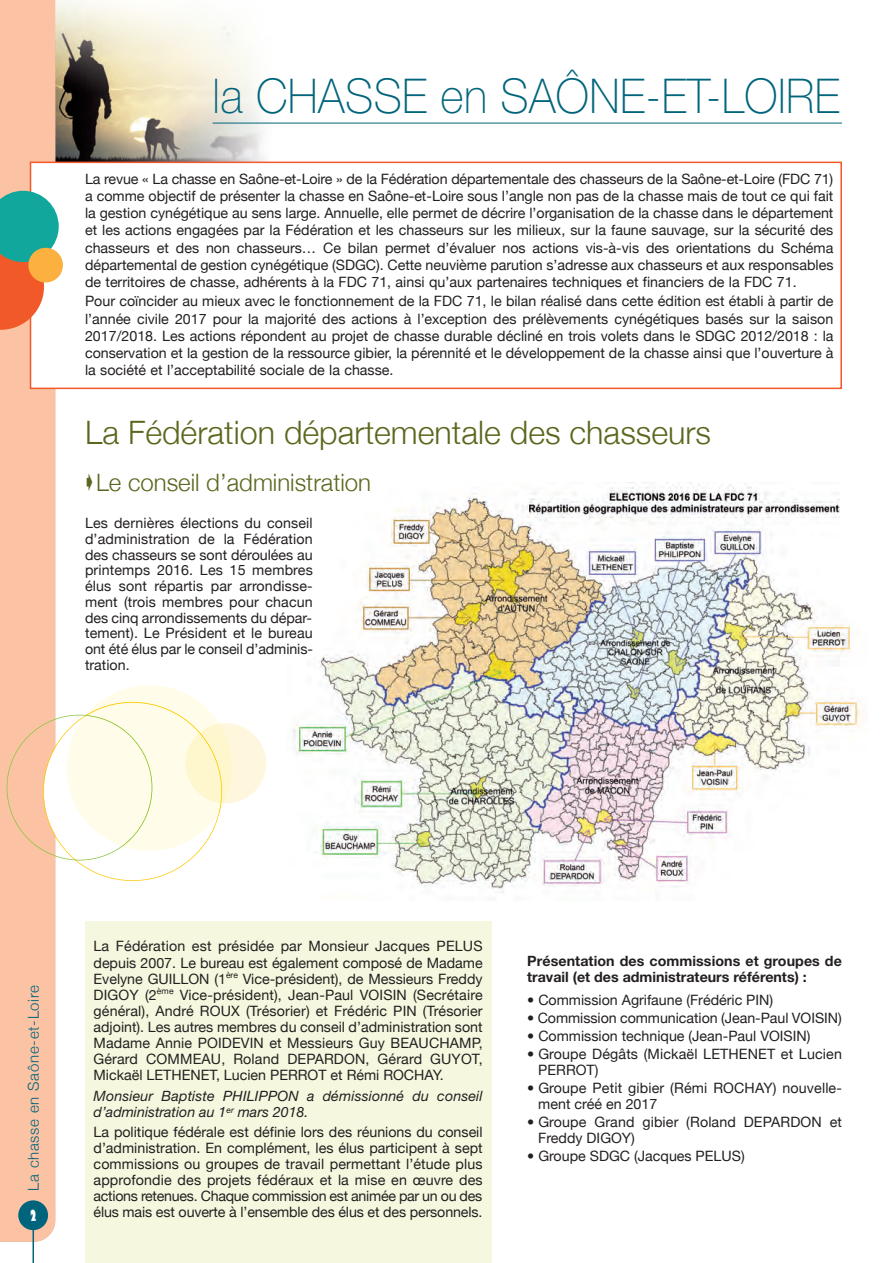
<style>
.page{position:relative;width:893px;height:1263px;background:#fff}
.page>*{position:absolute;margin:0;border:0;box-sizing:border-box;transform-origin:0 0}
.t1{font:100 48px "Helvetica Neue";letter-spacing:.01em;color:#00657c;scale:.93 1}
.t2{font:300 32.25px "Helvetica Neue";color:#5b671e}
.t3{font:300 24px "Helvetica Neue";color:#5b671e}
.t4{font:300 15px "Helvetica Neue";letter-spacing:.05em;color:#00657c}
.t5{font:14.25px/16px "Helvetica Neue";color:#231f20;text-align:justify}
.t6{font:italic 14.25px/16px "Helvetica Neue";letter-spacing:.01em;color:#231f20}
.t7{font:700 14.25px/16px "Helvetica Neue";color:#231f20}
</style>
<div class="page">
<img style="left:292px;top:482px;width:570px;height:411px">
<img style="left:55px;top:0;width:216px;height:162px">
<div style="left:0;top:0;width:55px;height:1242px;background:#fbc2a3"></div>
<div style="left:18px;top:1200px;width:30px;height:30px;background:#00657c;border-radius:50%"></div>
<div style="left:31px;top:163px;width:809px;height:225px;background:#fff"></div>
<div style="left:30px;top:162px;width:812px;height:227px;border:2px solid #f15929"></div>
<hr style="left:33px;top:1225px;width:1px;height:38px;background:#00657c">
<hr style="left:213px;top:123px;width:629px;height:1px;background:#00657c">
<svg style="left:0;top:191px;width:59px;height:139px"></svg>
<div style="left:28px;top:248px;width:35px;height:34px;background:#fbb03f;border-radius:50%"></div>
<div style="left:85px;top:921px;width:406px;height:342px;background:#f5f8df"></div>
<div style="left:44px;top:703px;width:177px;height:177px;background:#fff;border-radius:50%"></div>
<svg style="left:67px;top:685px;width:199px;height:166px"></svg>
<h1 class="t1" style="left:213px;top:79px;width:676px">la CHASSE en SAÔNE-ET-LOIRE</h1>
<p class="t5" style="left:85px;top:170px;width:750px;line-height:17.2px">La revue « La chasse en Saône-et-Loire » de la Fédération départementale des chasseurs de la Saône-et-Loire (FDC 71) a comme objectif de présenter la chasse en Saône-et-Loire sous l’angle non pas de la chasse mais de tout ce qui fait la gestion cynégétique au sens large. Annuelle, elle permet de décrire l’organisation de la chasse dans le département et les actions engagées par la Fédération et les chasseurs sur les milieux, sur la faune sauvage, sur la sécurité des chasseurs et des non chasseurs… Ce bilan permet d’évaluer nos actions vis-à-vis des orientations du Schéma départemental de gestion cynégétique (SDGC). Cette neuvième parution s’adresse aux chasseurs et aux responsables de territoires de chasse, adhérents à la FDC 71, ainsi qu’aux partenaires techniques et financiers de la FDC 71.</p>
<p class="t5" style="left:85px;top:293px;width:750px;line-height:17.2px">Pour coïncider au mieux avec le fonctionnement de la FDC 71, le bilan réalisé dans cette édition est établi à partir de l’année civile 2017 pour la majorité des actions à l’exception des prélèvements cynégétiques basés sur la saison 2017/2018. Les actions répondent au projet de chasse durable décliné en trois volets dans le SDGC 2012/2018 : la conservation et la gestion de la ressource gibier, la pérennité et le développement de la chasse ainsi que l’ouverture à la société et l’acceptabilité sociale de la chasse.</p>
<h2 class="t2" style="left:85px;top:412px;width:628px">La Fédération départementale des chasseurs</h2>
<h3 class="t3" style="left:96px;top:468px;width:277px">Le conseil d’administration</h3>
<p class="t5" style="left:85px;top:515px;width:229px">Les dernières élections du conseil d’administration de la Fédération des chasseurs se sont déroulées au printemps 2016. Les 15 membres élus sont répartis par arrondisse&shy;ment (trois membres pour chacun des cinq arrondissements du dépar&shy;tement). Le Président et le bureau ont été élus par le conseil d’adminis&shy;tration.</p>
<p class="t4" style="left:24px;top:1191px;width:207px;rotate:-90deg">La chasse en Saône-et-Loire</p>
<p class="t5" style="left:94px;top:938px;width:391px">La Fédération est présidée par Monsieur Jacques PELUS depuis 2007. Le bureau est également composé de Madame Evelyne GUILLON (1<sup>ère</sup> Vice-président), de Messieurs Freddy DIGOY (2<sup>ème</sup> Vice-président), Jean-Paul VOISIN (Secrétaire général), André ROUX (Trésorier) et Frédéric PIN (Trésorier adjoint). Les autres membres du conseil d’administration sont Madame Annie POIDEVIN et Messieurs Guy BEAUCHAMP, Gérard COMMEAU, Roland DEPARDON, Gérard GUYOT, Mickaël LETHENET, Lucien PERROT et Rémi ROCHAY.</p>
<p class="t6" style="left:94px;top:1089px;width:391px">Monsieur Baptiste PHILIPPON a démissionné du conseil d’administration au 1<sup>er</sup> mars 2018.</p>
<p class="t5" style="left:94px;top:1124px;width:391px">La politique fédérale est définie lors des réunions du conseil d’administration. En complément, les élus participent à sept commissions ou groupes de travail permettant l’étude plus approfondie des projets fédéraux et la mise en œuvre des actions retenues. Chaque commission est animée par un ou des élus mais est ouverte à l’ensemble des élus et des personnels.</p>
<p class="t7" style="left:527px;top:954px;width:316px">Présentation des commissions et groupes de travail (et des administrateurs référents) :</p>
<p class="t5" style="left:527px;top:991px;width:247px">• Commission Agrifaune (Frédéric PIN)</p>
<p class="t5" style="left:527px;top:1009px;width:316px">• Commission communication (Jean-Paul VOISIN)</p>
<p class="t5" style="left:527px;top:1027px;width:285px">• Commission technique (Jean-Paul VOISIN)</p>
<p class="t5" style="left:538px;top:1046px;width:305px;text-indent:-11px">• Groupe Dégâts (Mickaël LETHENET et Lucien<br>PERROT)</p>
<p class="t5" style="left:538px;top:1080px;width:305px;text-indent:-11px">• Groupe Petit gibier (Rémi ROCHAY) nouvelle&shy;ment créé en 2017</p>
<p class="t5" style="left:538px;top:1114px;width:305px;text-indent:-11px">• Groupe Grand gibier (Roland DEPARDON et<br>Freddy DIGOY)</p>
<p class="t5" style="left:527px;top:1148px;width:219px">• Groupe SDGC (Jacques PELUS)</p>
</div>
